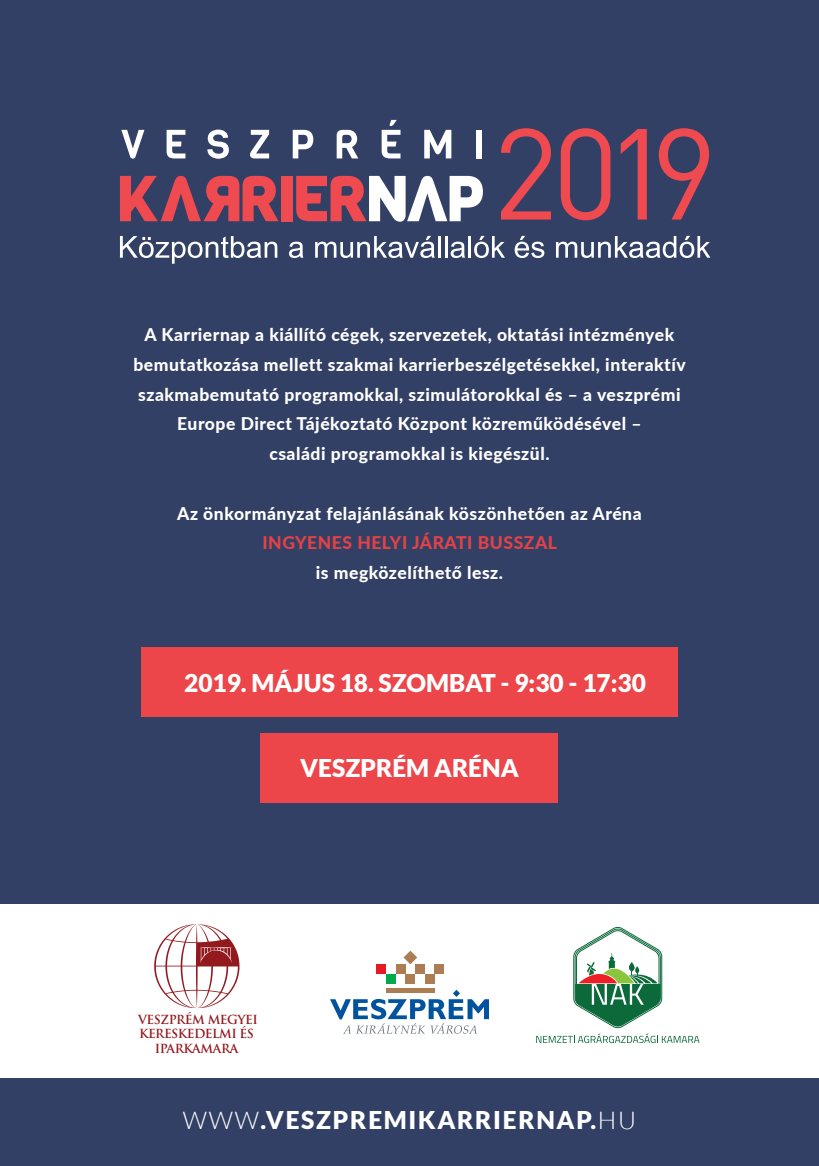
<style>
.page{position:relative;width:819px;height:1166px;background:#334065}
.page>*{position:absolute;margin:0;border:0;box-sizing:border-box;transform-origin:0 0}
.t1{font:900 24.5px "Lato";color:#fff}
.t2{font:900 24.5px "Lato";letter-spacing:.07em;color:#fff}
.t3{font:800 17.5px/29.8px "Lato";letter-spacing:.03em;color:#fff;text-align:center}
.t4{font:800 17.5px "Lato";letter-spacing:.03em;color:#e34247}
.t5{font:700 12.25px/14.7px "Trajan Pro";letter-spacing:-.04em;color:#92191e;text-align:center}
.s1{font-weight:300}
</style>
<div class="page">
<div style="left:141px;top:647px;width:536px;height:70px;background:#ec464a"></div>
<div style="left:260px;top:733px;width:298px;height:69px;background:#ec464a"></div>
<svg style="left:121px;top:130px;width:23px;height:29px"></svg>
<svg style="left:166px;top:130px;width:19px;height:28px"></svg>
<svg style="left:207px;top:130px;width:22px;height:29px"></svg>
<svg style="left:250px;top:130px;width:19px;height:28px"></svg>
<svg style="left:293px;top:130px;width:20px;height:28px"></svg>
<svg style="left:336px;top:130px;width:22px;height:28px"></svg>
<svg style="left:381px;top:120px;width:19px;height:38px"></svg>
<svg style="left:424px;top:130px;width:27px;height:28px"></svg>
<div style="left:476px;top:130px;width:5px;height:28px;background:#fff"></div>
<svg style="left:120px;top:236px;width:157px;height:28px"></svg>
<svg style="left:289px;top:242px;width:14px;height:16px"></svg>
<svg style="left:315px;top:236px;width:120px;height:22px"></svg>
<hr style="left:438px;top:236px;width:2px;height:22px;background:#fff">
<hr style="left:444px;top:236px;width:3px;height:22px;background:#fff">
<svg style="left:450px;top:242px;width:15px;height:16px"></svg>
<hr style="left:468px;top:236px;width:3px;height:22px;background:#fff">
<svg style="left:474px;top:236px;width:31px;height:22px"></svg>
<svg style="left:514px;top:236px;width:30px;height:22px"></svg>
<svg style="left:556px;top:236px;width:154px;height:22px"></svg>
<div style="left:281px;top:176px;width:12px;height:45px;background:#ef4a50"></div>
<svg style="left:120px;top:176px;width:158px;height:45px"></svg>
<svg style="left:296px;top:176px;width:187px;height:46px"></svg>
<svg style="left:658px;top:128px;width:51px;height:92px"></svg>
<svg style="left:620px;top:129px;width:26px;height:91px"></svg>
<svg style="left:560px;top:128px;width:50px;height:92px"></svg>
<svg style="left:501px;top:128px;width:50px;height:92px"></svg>
<div style="left:0;top:903px;width:819px;height:174px;background:#fff"></div>
<svg style="left:154px;top:924px;width:85px;height:84px"></svg>
<div style="left:386px;top:988px;width:48px;height:5px;background:#ac7c52"></div>
<div style="left:405px;top:974px;width:10px;height:9px;background:#ac7c52"></div>
<div style="left:415px;top:964px;width:10px;height:10px;background:#ac7c52"></div>
<div style="left:425px;top:974px;width:9px;height:9px;background:#ac7c52"></div>
<div style="left:386px;top:974px;width:10px;height:9px;background:#00a94e"></div>
<div style="left:434px;top:964px;width:10px;height:10px;background:#ac7c52"></div>
<div style="left:396px;top:964px;width:9px;height:10px;background:#ac7c52"></div>
<svg style="left:403px;top:950px;width:14px;height:14px"></svg>
<div style="left:376px;top:964px;width:10px;height:10px;background:#e51a23"></div>
<svg style="left:330px;top:990px;width:159px;height:44px"></svg>
<svg style="left:536px;top:927px;width:163px;height:116px"></svg>
<p class="t3" style="left:133px;top:319px;width:553px">A Karriernap a kiállító cégek, szervezetek, oktatási intézmények bemutatkozása mellett szakmai karrierbeszélgetésekkel, interaktív szakmabemutató programokkal, szimulátorokkal és – a veszprémi Europe Direct Tájékoztató Központ közreműködésével –<br>családi programokkal is kiegészül.</p>
<p class="t3" style="left:177px;top:498px;width:466px">Az önkormányzat felajánlásának köszönhetően az Aréna</p>
<p class="t4" style="left:262px;top:530px;width:296px">INGYENES HELYI JÁRATI BUSSZAL</p>
<p class="t3" style="left:316px;top:557px;width:189px">is megközelíthető lesz.</p>
<h1 class="t1" style="left:184px;top:669px;width:463px">2019. MÁJUS 18. SZOMBAT - 9:30 - 17:30</h1>
<h1 class="t1" style="left:300px;top:754px;width:220px">VESZPRÉM ARÉNA</h1>
<p class="t5" style="left:138px;top:1012px;width:121px">VESZPRÉM MEGYEI<br>KERESKEDELMI ÉS<br>IPARKAMARA</p>
<h1 class="t2" style="left:183px;top:1105px;width:454px"><span class="s1">WWW</span>.VESZPREMIKARRIERNAP.<span class="s1">HU</span></h1>
</div>
